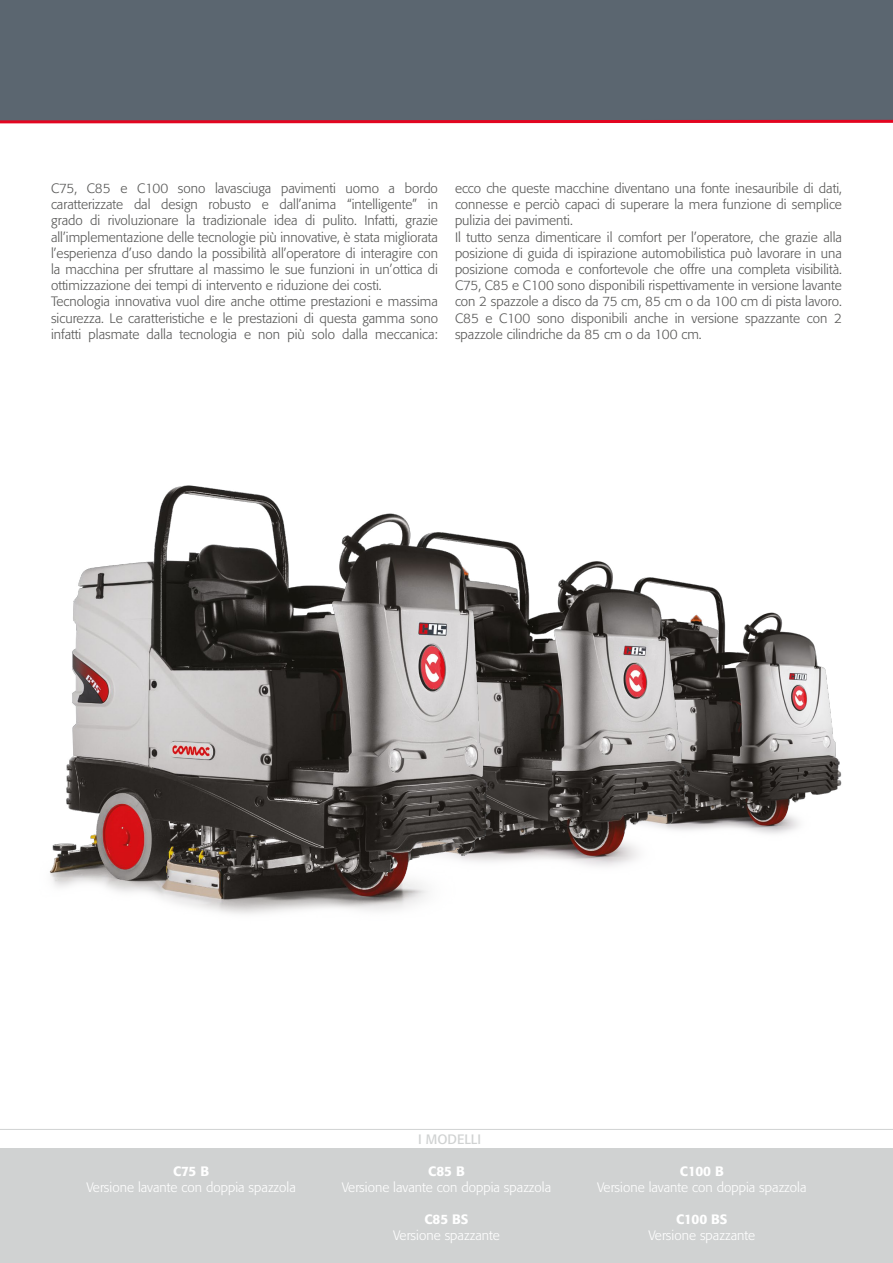
<style>
.page{position:relative;width:893px;height:1263px;background:#fff}
.page>*{position:absolute;margin:0;border:0;box-sizing:border-box;transform-origin:0 0}
.t1{font:300 13.5px/16.2px "Formata";color:#575756}
.t2{font:300 13.5px "Formata";color:#fff}
.t3{font:500 13.5px "Formata";color:#fff}
.t4{font:13.5px "Formata";color:#d0d2d2}
</style>
<div class="page">
<hr style="left:0;top:1129px;width:893px;height:1px;background:#d0d2d2">
<img style="left:742px;top:612px;width:100px;height:222px">
<img style="left:564px;top:561px;width:178px;height:306px">
<img style="left:49px;top:485px;width:515px;height:429px">
<div style="left:0;top:0;width:893px;height:122px;background:#5b6670"></div>
<svg style="left:0;top:119px;width:893px;height:5px"></svg>
<div style="left:0;top:1148px;width:893px;height:115px;background:#d0d2d2"></div>
<p class="t1" style="left:51px;top:180px;width:388px">C75, C85 e C100 sono lavasciuga pavimenti uomo a bordo caratterizzate dal design robusto e dall’anima “intelligente” in grado di rivoluzionare la tradizionale idea di pulito. Infatti, grazie all’implementazione delle tecnologie più innovative, è stata migliorata l’esperienza d’uso dando la possibilità all’operatore di interagire con la macchina per sfruttare al massimo le sue funzioni in un’ottica di ottimizzazione dei tempi di intervento e riduzione dei costi.<br>Tecnologia innovativa vuol dire anche ottime prestazioni e massima sicurezza. Le caratteristiche e le prestazioni di questa gamma sono infatti plasmate dalla tecnologia e non più solo dalla meccanica:</p>
<p class="t1" style="left:455px;top:180px;width:388px">ecco che queste macchine diventano una fonte inesauribile di dati, connesse e perciò capaci di superare la mera funzione di semplice pulizia dei pavimenti.<br>Il tutto senza dimenticare il comfort per l’operatore, che grazie alla posizione di guida di ispirazione automobilistica può lavorare in una posizione comoda e confortevole che offre una completa visibilità.<br>C75, C85 e C100 sono disponibili rispettivamente in versione lavante con 2 spazzole a disco da 75 cm, 85 cm o da 100 cm di pista lavoro.<br>C85 e C100 sono disponibili anche in versione spazzante con 2 spazzole cilindriche da 85 cm o da 100 cm.</p>
<p class="t3" style="left:173px;top:1162px;width:38px">C75 B</p>
<p class="t2" style="left:86px;top:1179px;width:211px">Versione lavante con doppia spazzola</p>
<p class="t4" style="left:418px;top:1130px;width:64px">I MODELLI</p>
<p class="t3" style="left:428px;top:1162px;width:38px">C85 B</p>
<p class="t2" style="left:342px;top:1179px;width:211px">Versione lavante con doppia spazzola</p>
<p class="t3" style="left:424px;top:1211px;width:46px">C85 BS</p>
<p class="t2" style="left:393px;top:1228px;width:108px">Versione spazzante</p>
<p class="t3" style="left:680px;top:1162px;width:45px">C100 B</p>
<p class="t2" style="left:597px;top:1179px;width:211px">Versione lavante con doppia spazzola</p>
<p class="t3" style="left:676px;top:1211px;width:53px">C100 BS</p>
<p class="t2" style="left:648px;top:1228px;width:108px">Versione spazzante</p>
</div>
